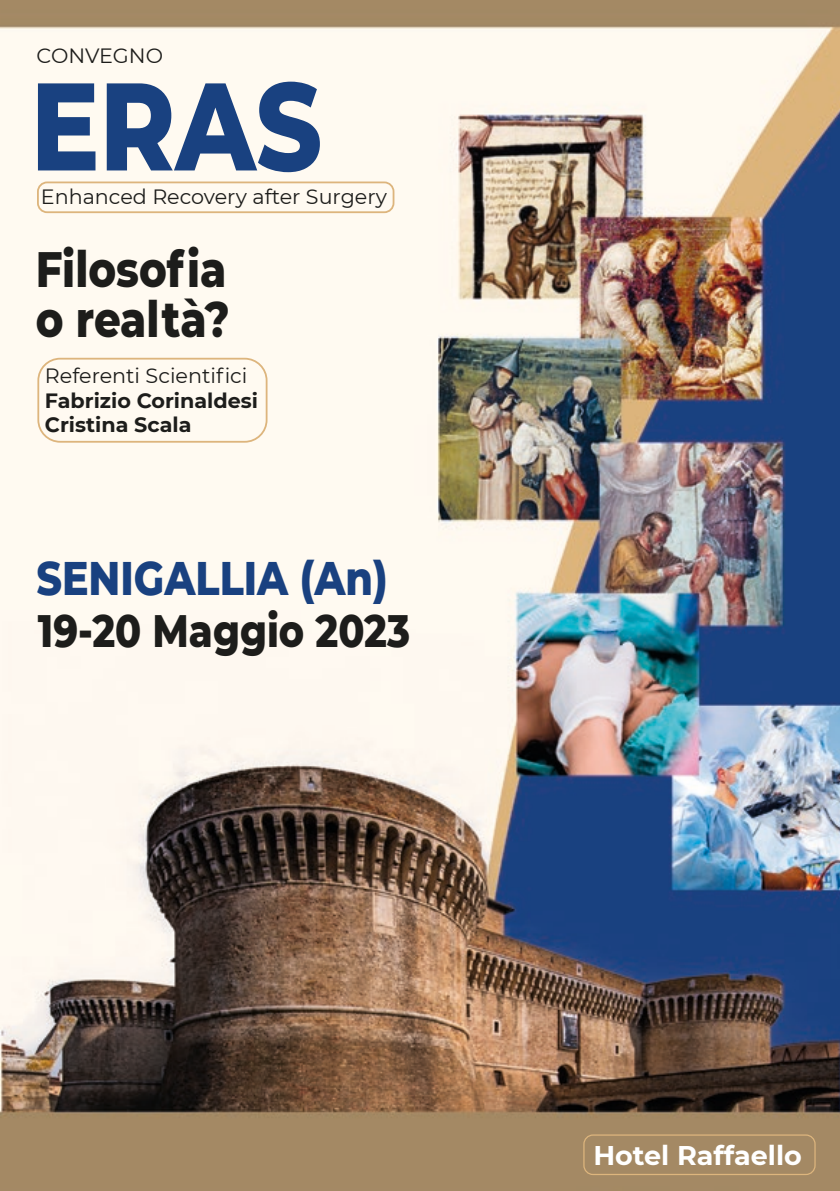
<style>
.page{position:relative;width:840px;height:1191px;background:#fff}
.page>*{position:absolute;margin:0;border:0;box-sizing:border-box;transform-origin:0 0}
.t1{font:800 124.4px "Montserrat";color:#194180;scale:.82 1}
.t2{font:800 50.8px/50.8px "Montserrat";color:#1d1d1b;scale:.82 1}
.t3{font:800 48px "Montserrat";color:#194180;scale:.82 1}
.t4{font:800 46.4px "Montserrat";color:#1d1d1b;scale:.82 1}
.t5{font:700 27px "Montserrat";color:#fff}
.t6{font:20.6px "Montserrat";color:#1d1d1b}
.t7{font:700 20.6px/24.8px "Montserrat";color:#1d1d1b}
</style>
<div class="page">
<img style="left:0;top:0;width:839px;height:1191px">
<div style="left:37px;top:181px;width:357px;height:32px;border:2px solid #ddb57d;border-radius:9px"></div>
<div style="left:37px;top:358px;width:230px;height:85px;border:2px solid #ddb57d;border-radius:22px"></div>
<div style="left:583px;top:1134px;width:232px;height:41px;border:1px solid #ddb57d;border-radius:9px"></div>
<p class="t6" style="left:36px;top:41px;width:128px">CONVEGNO</p>
<h1 class="t1" style="left:31px;top:35px;width:356px">ERAS</h1>
<p class="t6" style="left:41px;top:182px;width:347px">Enhanced Recovery after Surgery</p>
<h2 class="t2" style="left:36px;top:240px;width:238px">Filosofia o realtà?</h2>
<p class="t6" style="left:45px;top:361px;width:204px">Referenti Scientifici</p>
<p class="t7" style="left:45px;top:387px;width:214px">Fabrizio Corinaldesi<br>Cristina Scala</p>
<h3 class="t3" style="left:36px;top:543px;width:430px">SENIGALLIA (An)</h3>
<h3 class="t4" style="left:38px;top:596px;width:455px">19-20 Maggio 2023</h3>
<h3 class="t5" style="left:593px;top:1135px;width:210px">Hotel Raffaello</h3>
</div>
